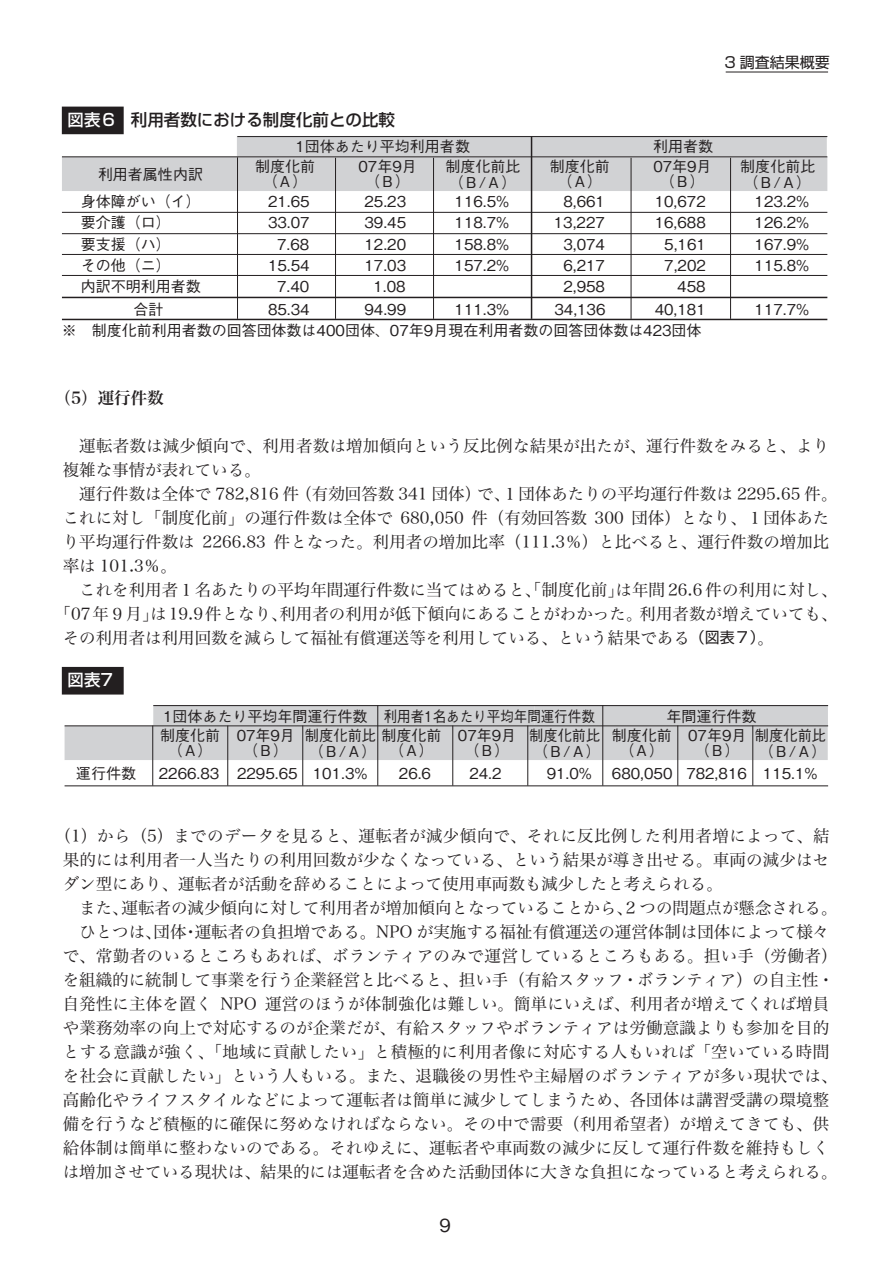
<style>
.page{position:relative;width:893px;height:1263px;background:#fff}
.page>*{position:absolute;margin:0;border:0;box-sizing:border-box;transform-origin:0 0}
.t1{font:500 18px "Gothic BBB Pro";color:#231f20}
.t2{font:16.5px/24px "Hira Min Pro W3";letter-spacing:.005em;color:#231f20}
.t3{font:500 16.5px "Shin Go Pro";color:#231f20}
.t4{font:16.5px "Hira Min Pro W6";color:#231f20}
.t5{font:500 16.5px "Shin Go Pro";color:#fff}
.t6{font:500 15px/15px "Gothic BBB Pro";color:#231f20;text-align:center}
.t7{font:500 15px/15.5px "Gothic BBB Pro";color:#231f20;scale:.95 1}
.t8{font:15px "Shin Go Pro";color:#231f20}
.s1{color:#fff}
.s2{font-family:"Shin Go Pro";font-size:15px}
</style>
<div class="page">
<svg style="left:725px;top:71px;width:103px;height:2px"></svg>
<div style="left:62px;top:107px;width:62px;height:27px;background:#231f20"></div>
<div style="left:62px;top:667px;width:62px;height:27px;background:#231f20"></div>
<svg style="left:64px;top:705px;width:765px;height:82px"></svg>
<svg style="left:61px;top:136px;width:767px;height:185px"></svg>
<p class="t3" style="left:68px;top:106px;width:329px"><span class="s1">図表６</span> 利用者数における制度化前との比較</p>
<p class="t8" style="left:724px;top:49px;width:107px">3 調査結果概要</p>
<p class="t6" style="left:295px;top:137px;width:176px">1団体あたり平均利用者数</p>
<p class="t6" style="left:653px;top:137px;width:61px">利用者数</p>
<p class="t6" style="left:255px;top:157px;width:62px">制度化前（Ａ）</p>
<p class="t6" style="left:359px;top:157px;width:60px">07年9月（Ｂ）</p>
<p class="t6" style="left:445px;top:157px;width:77px;line-height:15.5px;text-align:left">制度化前比（Ｂ/Ａ）</p>
<p class="t6" style="left:550px;top:157px;width:62px">制度化前（Ａ）</p>
<p class="t6" style="left:653px;top:157px;width:60px">07年9月（Ｂ）</p>
<p class="t6" style="left:740px;top:157px;width:77px;line-height:15.5px;text-align:left">制度化前比（Ｂ/Ａ）</p>
<p class="t6" style="left:455px;top:189px;width:56px;line-height:21.3px;text-align:justify">116.5% 118.7% 158.8% 157.2%</p>
<p class="t6" style="left:81px;top:159px;width:124px;line-height:27.3px;text-align:right">利用者属性内訳身体障がい（イ）</p>
<p class="t6" style="left:655px;top:189px;width:53px;line-height:21.3px;text-align:right">10,672<br>16,688<br>5,161<br>7,202</p>
<p class="t6" style="left:268px;top:189px;width:43px;line-height:21.1px">21.65<br>33.07<br>7.68<br>15.54<br>7.40</p>
<p class="t6" style="left:563px;top:192px;width:43px">8,661</p>
<p class="t6" style="left:755px;top:192px;width:56px">123.2%</p>
<p class="t6" style="left:365px;top:189px;width:43px;line-height:21.1px">25.23<br>39.45<br>12.20<br>17.03<br>1.08</p>
<p class="t6" style="left:81px;top:213px;width:92px">要介護（ロ）</p>
<p class="t6" style="left:554px;top:213px;width:53px">13,227</p>
<p class="t6" style="left:755px;top:213px;width:56px">126.2%</p>
<p class="t6" style="left:81px;top:235px;width:92px">要支援（ハ）</p>
<p class="t6" style="left:563px;top:235px;width:43px">3,074</p>
<p class="t6" style="left:755px;top:235px;width:56px">167.9%</p>
<p class="t6" style="left:81px;top:253px;width:122px;line-height:21px;text-align:left">その他（ニ）<br>内訳不明利用者数</p>
<p class="t6" style="left:563px;top:256px;width:43px">6,217</p>
<p class="t6" style="left:755px;top:256px;width:56px">115.8%</p>
<p class="t6" style="left:62px;top:321px;width:641px">※ 制度化前利用者数の回答団体数は400団体、07年9月現在利用者数の回答団体数は423団体</p>
<p class="t6" style="left:563px;top:277px;width:43px">2,958</p>
<p class="t6" style="left:677px;top:277px;width:30px">458</p>
<p class="t6" style="left:133px;top:300px;width:31px">合計</p>
<p class="t6" style="left:268px;top:300px;width:43px">85.34</p>
<p class="t6" style="left:365px;top:300px;width:43px">94.99</p>
<p class="t6" style="left:455px;top:300px;width:56px">111.3%</p>
<p class="t6" style="left:554px;top:300px;width:53px">34,136</p>
<p class="t6" style="left:655px;top:300px;width:53px">40,181</p>
<p class="t6" style="left:755px;top:300px;width:56px">117.7%</p>
<p class="t4" style="left:55px;top:383px;width:111px">（5）運行件数</p>
<p class="t2" style="left:63px;top:432px;width:768px">　運転者数は減少傾向で、利用者数は増加傾向という反比例な結果が出たが、運行件数をみると、より</p>
<p class="t2" style="left:63px;top:456px;width:199px">複雑な事情が表れている。</p>
<p class="t2" style="left:63px;top:480px;width:776px">　運行件数は全体で 782,816 件（有効回答数 341 団体）で、１団体あたりの平均運行件数は 2295.65 件。</p>
<p class="t2" style="left:63px;top:504px;width:768px">これに対し「制度化前」の運行件数は全体で 680,050 件（有効回答数 300 団体）となり、１団体あた</p>
<p class="t2" style="left:63px;top:528px;width:768px">り平均運行件数は 2266.83 件となった。利用者の増加比率（111.3％）と比べると、運行件数の増加比</p>
<p class="t2" style="left:63px;top:552px;width:116px">率は 101.3％。</p>
<p class="t2" style="left:63px;top:576px;width:776px">　これを利用者１名あたりの平均年間運行件数に当てはめると、「制度化前」は年間 26.6 件の利用に対し、</p>
<p class="t2" style="left:55px;top:600px;width:785px">「07年９月」は19.9件となり、利用者の利用が低下傾向にあることがわかった。利用者数が増えていても、</p>
<p class="t2" style="left:63px;top:624px;width:713px">その利用者は利用回数を減らして福祉有償運送等を利用している、という結果である<span class="s2">（図表７）</span>。</p>
<p class="t5" style="left:68px;top:667px;width:47px">図表7</p>
<p class="t6" style="left:76px;top:764px;width:62px">運行件数</p>
<p class="t6" style="left:163px;top:707px;width:433px">1団体あたり平均年間運行件数 利用者1名あたり平均年間運行件数</p>
<p class="t6" style="left:666px;top:707px;width:92px">年間運行件数</p>
<p class="t6" style="left:160px;top:726px;width:62px">制度化前（Ａ）</p>
<p class="t6" style="left:237px;top:726px;width:60px">07年9月（Ｂ）</p>
<p class="t7" style="left:305px;top:726px;width:145px">制度化前比制度化前（Ｂ/Ａ）</p>
<p class="t6" style="left:389px;top:741px;width:46px">（Ａ）</p>
<p class="t6" style="left:458px;top:726px;width:60px">07年9月（Ｂ）</p>
<p class="t7" style="left:529px;top:726px;width:77px">制度化前比（Ｂ/Ａ）</p>
<p class="t6" style="left:612px;top:726px;width:62px">制度化前（Ａ）</p>
<p class="t6" style="left:688px;top:726px;width:60px">07年9月（Ｂ）</p>
<p class="t7" style="left:755px;top:726px;width:77px">制度化前比（Ｂ/Ａ）</p>
<p class="t6" style="left:159px;top:764px;width:62px">2266.83</p>
<p class="t6" style="left:237px;top:764px;width:132px">2295.65 101.3%</p>
<p class="t6" style="left:399px;top:764px;width:34px">26.6</p>
<p class="t6" style="left:469px;top:764px;width:34px">24.2</p>
<p class="t6" style="left:547px;top:764px;width:47px">91.0%</p>
<p class="t6" style="left:612px;top:764px;width:207px">680,050 782,816 115.1%</p>
<p class="t2" style="left:63px;top:822px;width:776px;text-indent:-8px">（1）から（5）までのデータを見ると、運転者が減少傾向で、それに反比例した利用者増によって、結果的には利用者一人当たりの利用回数が少なくなっている、という結果が導き出せる。車両の減少はセダン型にあり、運転者が活動を辞めることによって使用車両数も減少したと考えられる。<br>　また、運転者の減少傾向に対して利用者が増加傾向となっていることから、2 つの問題点が懸念される。　ひとつは、団体・運転者の負担増である。NPO が実施する福祉有償運送の運営体制は団体によって様々で、常勤者のいるところもあれば、ボランティアのみで運営しているところもある。担い手（労働者）を組織的に統制して事業を行う企業経営と比べると、担い手（有給スタッフ・ボランティア）の自主性・自発性に主体を置く NPO 運営のほうが体制強化は難しい。簡単にいえば、利用者が増えてくれば増員や業務効率の向上で対応するのが企業だが、有給スタッフやボランティアは労働意識よりも参加を目的とする意識が強く、「地域に貢献したい」と積極的に利用者像に対応する人もいれば「空いている時間を社会に貢献したい」という人もいる。また、退職後の男性や主婦層のボランティアが多い現状では、高齢化やライフスタイルなどによって運転者は簡単に減少してしまうため、各団体は講習受講の環境整備を行うなど積極的に確保に努めなければならない。その中で需要（利用希望者）が増えてきても、供給体制は簡単に整わないのである。それゆえに、運転者や車両数の減少に反して運行件数を維持もしくは増加させている現状は、結果的には運転者を含めた活動団体に大きな負担になっていると考えられる。</p>
<p class="t1" style="left:440px;top:1210px;width:13px">9</p>
</div>
